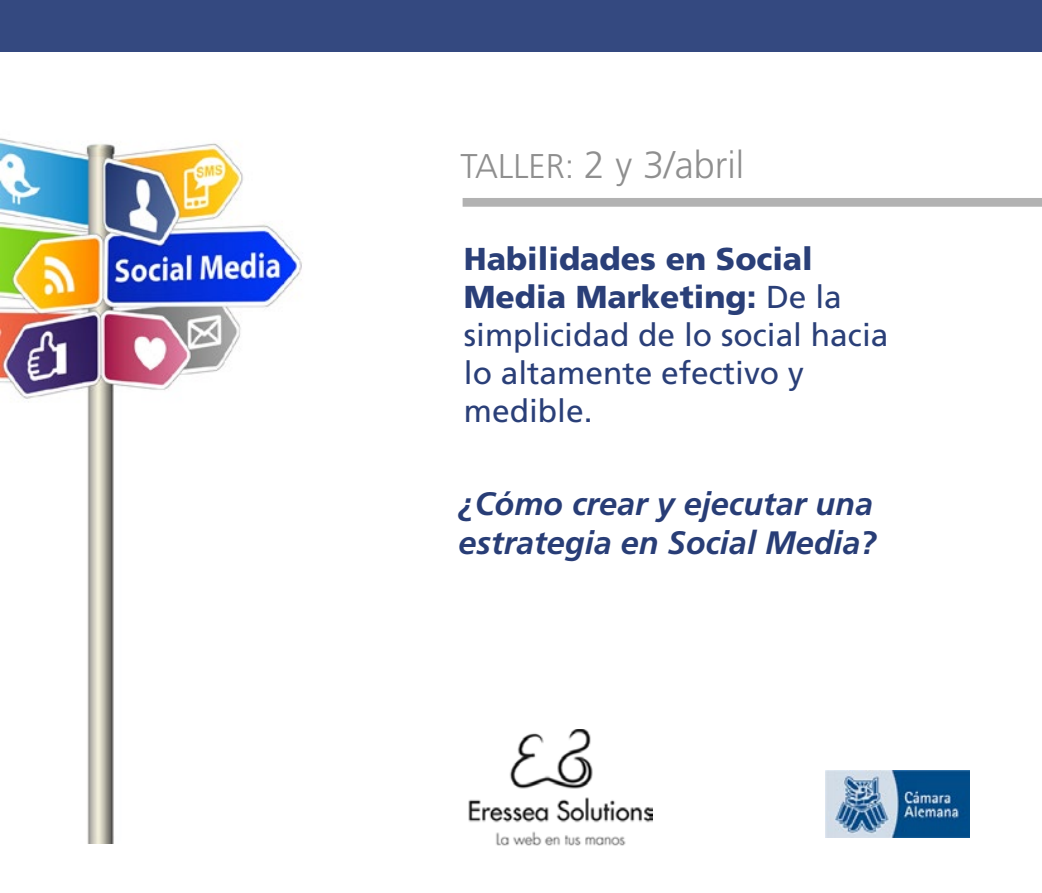
<style>
.page{position:relative;width:1042px;height:893px;background:#fff}
.page>*{position:absolute;margin:0;border:0;box-sizing:border-box;transform-origin:0 0}
.t1{font:300 37.98px "Frutiger LT Std";color:#8f8f8f}
.t2{font:italic 700 32.38px/38.9px "Frutiger LT Std";color:#283d76}
.t3{font:31.68px/38px "Frutiger LT Std";color:#2a3f78}
.s1{font-size:34.3px}
.s2{font-weight:900}
</style>
<div class="page">
<img style="left:825px;top:770px;width:144px;height:67px">
<div style="left:462px;top:198px;width:580px;height:9px;background:#b2b2b2"></div>
<img style="left:468px;top:730px;width:185px;height:116px">
<img style="left:0;top:138px;width:302px;height:705px">
<div style="left:0;top:0;width:1042px;height:51px;background:#344980"></div>
<p class="t1" style="left:460px;top:144px;width:285px"><span class="s1">TALLER:</span> 2 y 3/abril</p>
<p class="t3" style="left:464px;top:240px;width:426px"><span class="s2">Habilidades en Social<br>Media Marketing:</span> De la simplicidad de lo social hacia lo altamente efectivo y medible.</p>
<p class="t2" style="left:458px;top:485px;width:420px">¿Cómo crear y ejecutar una estrategia en Social Media?</p>
</div>
